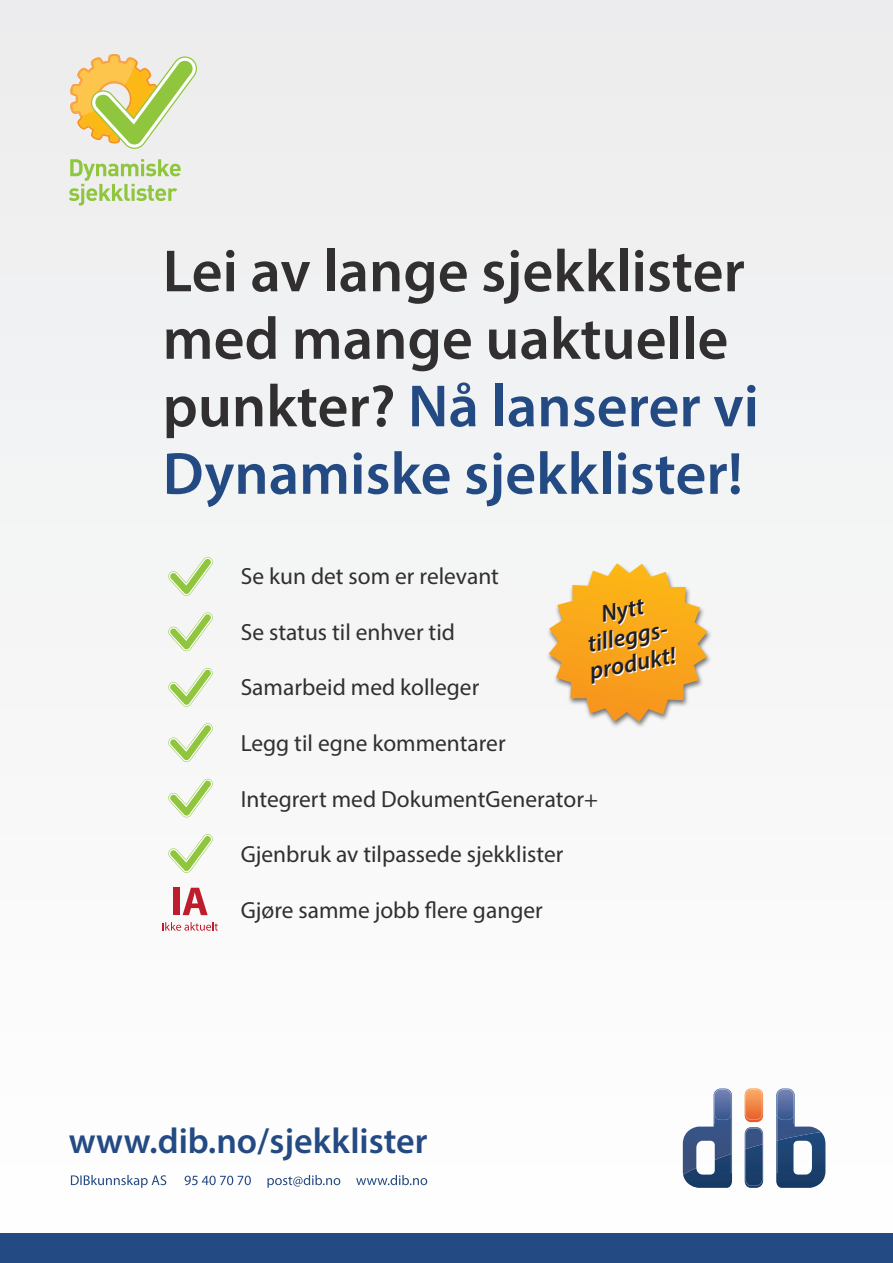
<style>
.page{position:relative;width:893px;height:1263px;background:#f5f5f6}
.page>*{position:absolute;margin:0;border:0;box-sizing:border-box;transform-origin:0 0}
.t1{font:600 60px/67.5px "Myriad Pro";color:#312f30}
.t2{font:600 36px "Myriad Pro";color:#244a83}
.t3{font:italic 600 24.3px/27px "Myriad Pro";color:#231f20;text-align:center}
.t4{font:23.4px "Myriad Pro";color:#312f30}
.s1{color:#244a83}
</style>
<div class="page">
<div style="left:0;top:1233px;width:893px;height:30px;background:#244a83"></div>
<svg style="left:71px;top:1175px;width:356px;height:13px"></svg>
<div style="left:546px;top:562px;width:167px;height:167px;background:#231f20;opacity:.6"></div>
<svg style="left:549px;top:563px;width:158px;height:159px"></svg>
<svg style="left:589px;top:600px;width:87px;height:85px;background:#fab747"></svg>
<svg style="left:69px;top:159px;width:112px;height:46px"></svg>
<svg style="left:70px;top:54px;width:127px;height:95px"></svg>
<svg style="left:746px;top:1149px;width:17px;height:39px"></svg>
<img style="left:745px;top:1149px;width:17px;height:37px">
<svg style="left:776px;top:1132px;width:49px;height:56px"></svg>
<img style="left:746px;top:1088px;width:17px;height:34px">
<img style="left:748px;top:1127px;width:15px;height:22px">
<img style="left:745px;top:1128px;width:17px;height:21px">
<img style="left:776px;top:1088px;width:45px;height:53px">
<img style="left:683px;top:1088px;width:49px;height:65px">
<img style="left:745px;top:1089px;width:17px;height:31px">
<svg style="left:683px;top:1153px;width:49px;height:35px"></svg>
<img style="left:714px;top:1089px;width:17px;height:65px">
<img style="left:715px;top:1089px;width:16px;height:26px">
<img style="left:777px;top:1140px;width:1px;height:33px">
<img style="left:777px;top:1115px;width:17px;height:25px">
<img style="left:777px;top:1089px;width:17px;height:26px">
<svg style="left:168px;top:557px;width:45px;height:39px"></svg>
<svg style="left:168px;top:612px;width:45px;height:39px"></svg>
<svg style="left:168px;top:668px;width:45px;height:39px"></svg>
<svg style="left:168px;top:723px;width:45px;height:39px"></svg>
<svg style="left:168px;top:779px;width:45px;height:38px"></svg>
<svg style="left:168px;top:834px;width:45px;height:39px"></svg>
<div style="left:173px;top:888px;width:6px;height:27px;background:#be1d2c"></div>
<svg style="left:183px;top:888px;width:25px;height:27px"></svg>
<svg style="left:162px;top:922px;width:56px;height:9px"></svg>
<h1 class="t1" style="left:163px;top:236px;width:598px">Lei av lange sjekklister med mange uaktuelle punkter? <span class="s1">Nå lanserer vi<br>Dynamiske sjekklister!</span></h1>
<p class="t4" style="left:241px;top:562px;width:260px">Se kun det som er relevant</p>
<p class="t4" style="left:241px;top:617px;width:216px">Se status til enhver tid</p>
<p class="t4" style="left:241px;top:673px;width:240px">Samarbeid med kolleger</p>
<p class="t4" style="left:241px;top:729px;width:266px">Legg til egne kommentarer</p>
<p class="t4" style="left:241px;top:784px;width:359px">Integrert med DokumentGenerator+</p>
<p class="t4" style="left:241px;top:840px;width:324px">Gjenbruk av tilpassede sjekklister</p>
<p class="t4" style="left:241px;top:895px;width:304px">Gjøre samme jobb flere ganger</p>
<p class="t3" style="left:577px;top:604px;width:90px;rotate:-11deg">Nytt tilleggs&shy;produkt!</p>
<h2 class="t2" style="left:69px;top:1118px;width:360px">www.dib.no/sjekklister</h2>
</div>
